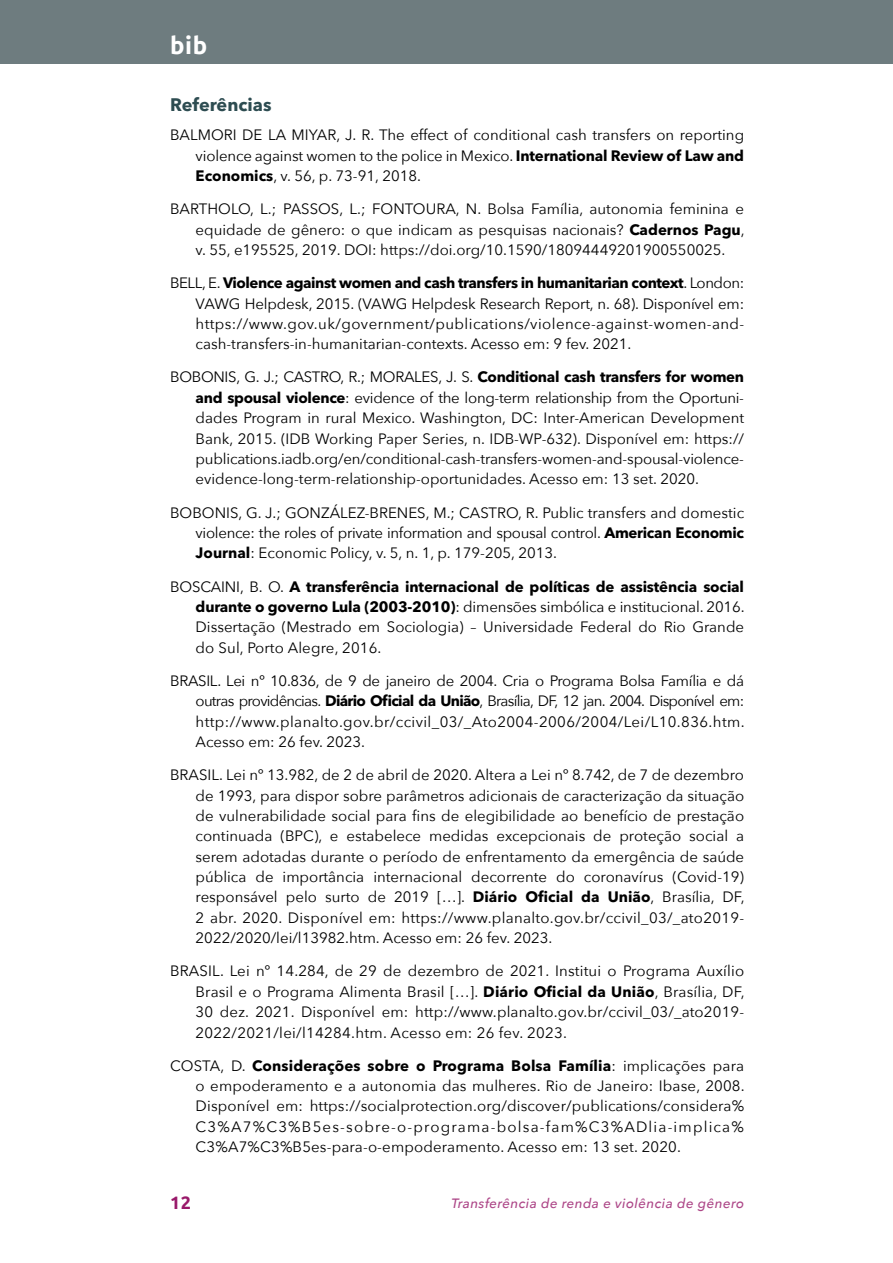
<style>
.page{position:relative;width:893px;height:1263px;background:#fff}
.page>*{position:absolute;margin:0;border:0;box-sizing:border-box;transform-origin:0 0}
.t1{font:700 24px "Ubuntu";color:#fff}
.t2{font:700 18px "Avenir Next LT Pro";color:#2d4c51}
.t3{font:700 18px "Ubuntu";color:#99196a}
.t4{font:15px/20.4px "Avenir Next";color:#000;text-align:justify}
.t5{font:700 15px "Avenir Next LT Pro";letter-spacing:-.03em;color:#000}
.t6{font:700 15px "Avenir Next LT Pro";letter-spacing:-.01em;color:#000}
.t7{font:700 15px "Avenir Next LT Pro";letter-spacing:.01em;color:#000}
.t8{font:italic 500 13.5px "Avenir Next";letter-spacing:.03em;color:#ad4788}
.s1{font-family:"Avenir Next LT Pro";font-weight:700}
.s2{font-family:"Avenir Next";font-weight:400}
</style>
<div class="page">
<div style="left:0;top:0;width:893px;height:64px;background:#6e7c7f"></div>
<h1 class="t1" style="left:170px;top:31px;width:39px">bib</h1>
<p class="t2" style="left:170px;top:94px;width:103px">Referências</p>
<p class="t4" style="left:196px;top:124px;width:550px;text-indent:-26px">BALMORI DE LA MIYAR, J. R. The effect of conditional cash transfers on reporting violence against women to the police in Mexico. <span class="s1">International Review of Law and Economics</span>, v. 56, p. 73-91, 2018.</p>
<p class="t4" style="left:196px;top:198px;width:551px;text-indent:-26px">BARTHOLO, L.; PASSOS, L.; FONTOURA, N. Bolsa Família, autonomia feminina e equidade de gênero: o que indicam as pesquisas nacionais? <span class="s1">Cadernos Pagu</span>, v. 55, e195525, 2019. DOI: https://doi.org/10.1590/18094449201900550025.</p>
<p class="t5" style="left:170px;top:274px;width:576px"><span class="s2">BELL, E.</span> Violence against women and cash transfers in humanitarian context<span class="s2">. London:</span></p>
<p class="t4" style="left:196px;top:292px;width:550px">VAWG Helpdesk, 2015. (VAWG Helpdesk Research Report, n. 68). Disponível em: https://www.gov.uk/government/publications/violence-against-women-and&shy;cash-transfers-in-humanitarian-contexts. Acesso em: 9 fev. 2021.</p>
<p class="t4" style="left:196px;top:366px;width:550px;text-indent:-26px">BOBONIS, G. J.; CASTRO, R.; MORALES, J. S. <span class="s1">Conditional cash transfers for women and spousal violence</span>: evidence of the long-term relationship from the Oportuni&shy;dades Program in rural Mexico. Washington, DC: Inter-American Development Bank, 2015. (IDB Working Paper Series, n. IDB-WP-632). Disponível em: https:// publications.iadb.org/en/conditional-cash-transfers-women-and-spousal-violence&shy;evidence-long-term-relationship-oportunidades. Acesso em: 13 set. 2020.</p>
<p class="t4" style="left:196px;top:501px;width:550px;text-indent:-26px">BOBONIS, G. J.; GONZÁLEZ-BRENES, M.; CASTRO, R. Public transfers and domestic violence: the roles of private information and spousal control. <span class="s1">American Economic Journal</span>: Economic Policy, v. 5, n. 1, p. 179-205, 2013.</p>
<p class="t6" style="left:170px;top:577px;width:575px"><span class="s2">BOSCAINI, B. O.</span> A transferência internacional de políticas de assistência social</p>
<p class="t4" style="left:196px;top:596px;width:550px"><span class="s1">durante o governo Lula (2003-2010)</span>: dimensões simbólica e institucional. 2016.<br>Dissertação (Mestrado em Sociologia) – Universidade Federal do Rio Grande do Sul, Porto Alegre, 2016.</p>
<p class="t4" style="left:196px;top:670px;width:551px;text-indent:-26px">BRASIL. Lei nº 10.836, de 9 de janeiro de 2004. Cria o Programa Bolsa Família e dá outras providências. <span class="s1">Diário Oficial da União</span>, Brasília, DF, 12 jan. 2004. Disponível em: http://www.planalto.gov.br/ccivil_03/_Ato2004-2006/2004/Lei/L10.836.htm.<br>Acesso em: 26 fev. 2023.</p>
<p class="t4" style="left:196px;top:764px;width:551px;text-indent:-26px">BRASIL. Lei nº 13.982, de 2 de abril de 2020. Altera a Lei nº 8.742, de 7 de dezembro de 1993, para dispor sobre parâmetros adicionais de caracterização da situação de vulnerabilidade social para fins de elegibilidade ao benefício de prestação continuada (BPC), e estabelece medidas excepcionais de proteção social a serem adotadas durante o período de enfrentamento da emergência de saúde pública de importância internacional decorrente do coronavírus (Covid-19) responsável pelo surto de 2019 […]. <span class="s1">Diário Oficial da União</span>, Brasília, DF, 2 abr. 2020. Disponível em: https://www.planalto.gov.br/ccivil_03/_ato2019- 2022/2020/lei/l13982.htm. Acesso em: 26 fev. 2023.</p>
<p class="t4" style="left:196px;top:960px;width:550px;text-indent:-26px">BRASIL. Lei nº 14.284, de 29 de dezembro de 2021. Institui o Programa Auxílio Brasil e o Programa Alimenta Brasil […]. <span class="s1">Diário Oficial da União</span>, Brasília, DF, 30 dez. 2021. Disponível em: http://www.planalto.gov.br/ccivil_03/_ato2019- 2022/2021/lei/l14284.htm. Acesso em: 26 fev. 2023.</p>
<p class="t7" style="left:170px;top:1056px;width:576px"><span class="s2">COSTA, D.</span> Considerações sobre o Programa Bolsa Família<span class="s2">: implicações para</span></p>
<p class="t4" style="left:196px;top:1075px;width:550px">o empoderamento e a autonomia das mulheres. Rio de Janeiro: Ibase, 2008.<br>Disponível em: https://socialprotection.org/discover/publications/considera% C3%A7%C3%B5es-sobre-o-programa-bolsa-fam%C3%ADlia-implica% C3%A7%C3%B5es-para-o-empoderamento. Acesso em: 13 set. 2020.</p>
<p class="t3" style="left:170px;top:1191px;width:22px">12</p>
<p class="t8" style="left:451px;top:1192px;width:294px">Transferência de renda e violência de gênero</p>
</div>
